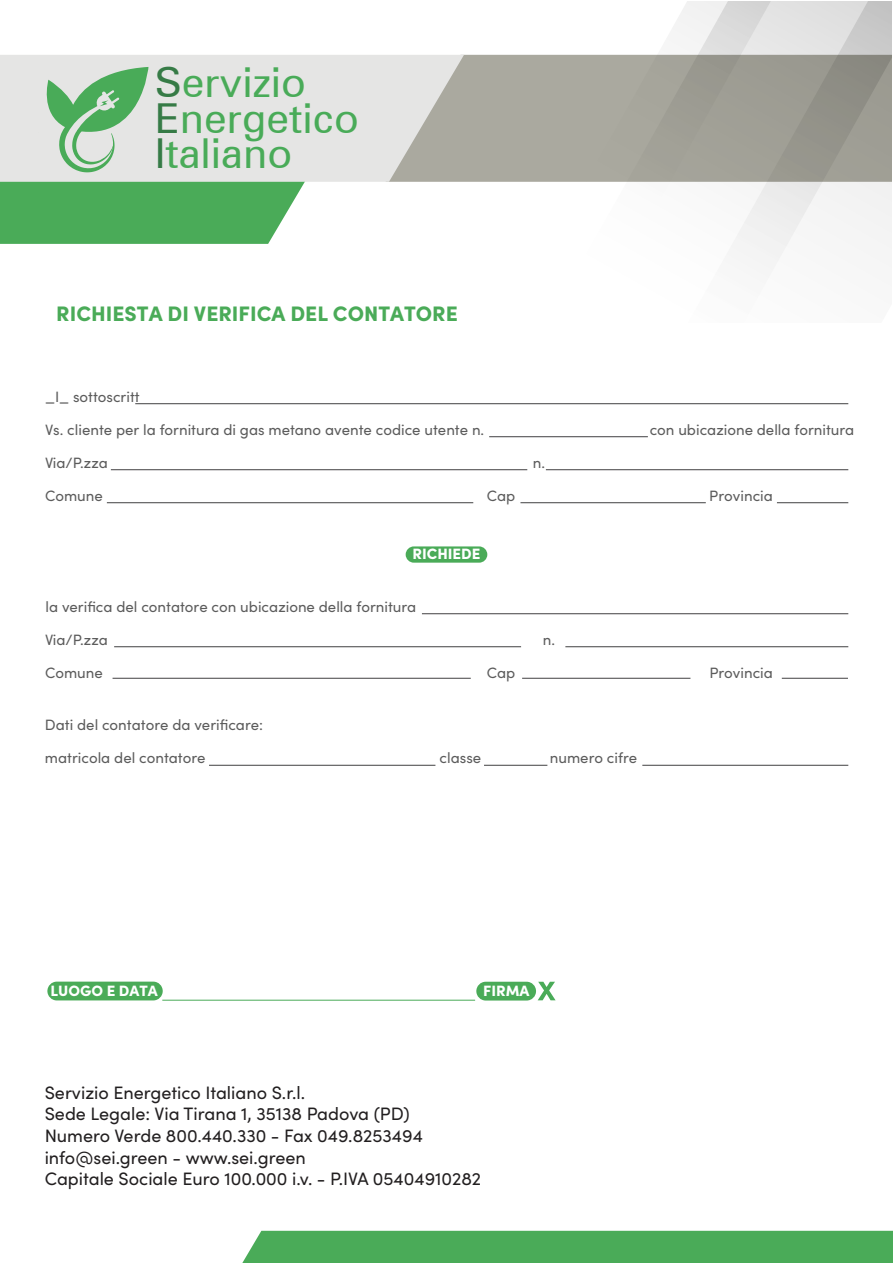
<style>
.page{position:relative;width:893px;height:1263px;background:#fff}
.page>*{position:absolute;margin:0;border:0;box-sizing:border-box;transform-origin:0 0}
.t1{font:41.25px/35.7px "Zurich BT";color:#49ab58}
.t2{font:900 21px "Sofia Pro";color:#4aab58}
.t3{font:18px/21.6px "Sofia Pro";color:#221f20}
.t4{font:15px "Sofia Pro";color:#5c5c5c}
.t5{font:900 15px "Sofia Pro";color:#fff}
.s1{color:#367b46}
</style>
<div class="page">
<hr style="left:135px;top:403px;width:713px;height:1px;background:#414042">
<hr style="left:422px;top:613px;width:426px;height:1px;background:#414042">
<hr style="left:565px;top:646px;width:283px;height:1px;background:#414042">
<hr style="left:114px;top:646px;width:407px;height:1px;background:#414042">
<hr style="left:113px;top:678px;width:358px;height:1px;background:#414042">
<hr style="left:209px;top:765px;width:226px;height:1px;background:#414042">
<hr style="left:642px;top:765px;width:206px;height:1px;background:#414042">
<hr style="left:484px;top:765px;width:63px;height:1px;background:#414042">
<hr style="left:522px;top:678px;width:168px;height:1px;background:#414042">
<hr style="left:782px;top:678px;width:66px;height:1px;background:#414042">
<hr style="left:489px;top:436px;width:159px;height:1px;background:#414042">
<hr style="left:111px;top:469px;width:416px;height:1px;background:#414042">
<hr style="left:546px;top:469px;width:302px;height:1px;background:#414042">
<hr style="left:777px;top:502px;width:71px;height:1px;background:#414042">
<hr style="left:520px;top:502px;width:186px;height:1px;background:#414042">
<hr style="left:107px;top:502px;width:366px;height:1px;background:#414042">
<div style="left:406px;top:546px;width:81px;height:17px;background:#4aab58;border-radius:8px"></div>
<div style="left:47px;top:981px;width:116px;height:19px;background:#4aab58;border-radius:9px"></div>
<div style="left:476px;top:982px;width:60px;height:18px;background:#4aab58;border-radius:9px"></div>
<svg style="left:538px;top:982px;width:18px;height:18px"></svg>
<div style="left:464px;top:55px;width:86px;height:127px;background:#aaa99f"></div>
<svg style="left:0;top:55px;width:464px;height:127px;fill:#e5e5e4"></svg>
<div style="left:550px;top:54px;width:64px;height:128px;background:#aaa99f"></div>
<svg style="left:614px;top:2px;width:278px;height:268px"></svg>
<div style="left:243px;top:1231px;width:650px;height:31px;background:#4aab58"></div>
<svg style="left:0;top:67px;width:343px;height:177px"></svg>
<h1 class="t1" style="left:155px;top:64px;width:206px"><span class="s1">S</span>ervizio<br><span class="s1">E</span>nergetico<br><span class="s1">I</span>taliano</h1>
<h2 class="t2" style="left:56px;top:297px;width:403px">RICHIESTA DI VERIFICA DEL CONTATORE</h2>
<p class="t4" style="left:45px;top:386px;width:96px">_I_ sottoscritt</p>
<p class="t4" style="left:45px;top:419px;width:441px">Vs. cliente per la fornitura di gas metano avente codice utente n.</p>
<p class="t4" style="left:650px;top:419px;width:206px">con ubicazione della fornitura</p>
<p class="t4" style="left:45px;top:452px;width:64px">Via/P.zza</p>
<p class="t4" style="left:533px;top:452px;width:14px">n.</p>
<p class="t4" style="left:45px;top:485px;width:59px">Comune</p>
<p class="t4" style="left:487px;top:485px;width:30px">Cap</p>
<p class="t4" style="left:709px;top:485px;width:65px">Provincia</p>
<p class="t5" style="left:412px;top:542px;width:70px">RICHIEDE</p>
<p class="t4" style="left:46px;top:596px;width:372px">la verifica del contatore con ubicazione della fornitura</p>
<p class="t4" style="left:45px;top:629px;width:64px">Via/P.zza</p>
<p class="t4" style="left:543px;top:629px;width:14px">n.</p>
<p class="t4" style="left:45px;top:662px;width:59px">Comune</p>
<p class="t4" style="left:487px;top:662px;width:30px">Cap</p>
<p class="t4" style="left:709px;top:662px;width:65px">Provincia</p>
<p class="t4" style="left:45px;top:714px;width:220px">Dati del contatore da verificare:</p>
<p class="t4" style="left:45px;top:747px;width:162px">matricola del contatore</p>
<p class="t4" style="left:440px;top:747px;width:43px">classe</p>
<p class="t4" style="left:550px;top:747px;width:89px">numero cifre</p>
<p class="t5" style="left:51px;top:979px;width:109px">LUOGO E DATA</p>
<p class="t5" style="left:483px;top:978px;width:48px">FIRMA</p>
<p class="t3" style="left:45px;top:1080px;width:438px">Servizio Energetico Italiano S.r.l.<br>Sede Legale: Via Tirana 1, 35138 Padova (PD)<br>Numero Verde 800.440.330 - Fax 049.8253494 info@sei.green - www.sei.green<br>Capitale Sociale Euro 100.000 i.v. - P.IVA 05404910282</p>
</div>
